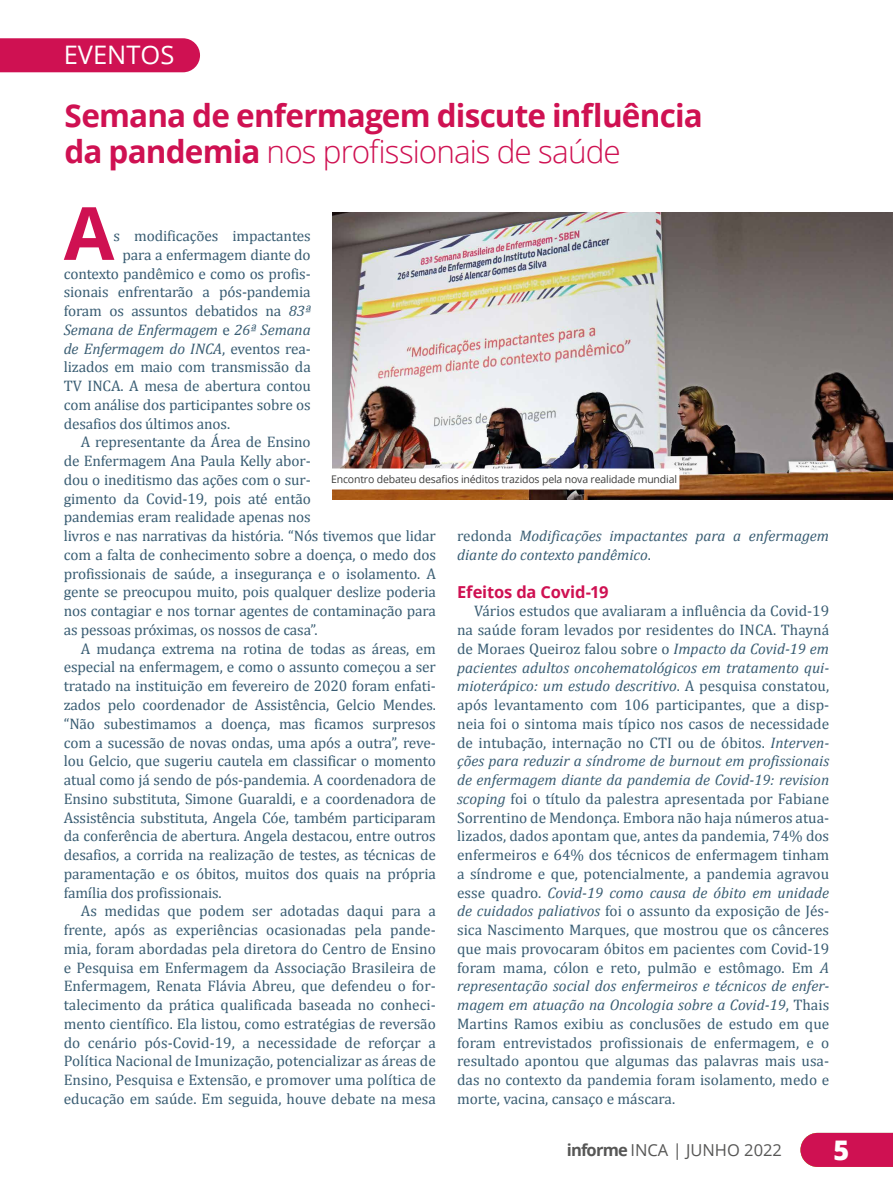
<style>
.page{position:relative;width:893px;height:1191px;background:#fff}
.page>*{position:absolute;margin:0;border:0;box-sizing:border-box;transform-origin:0 0}
.t1{font:700 73.35px "Open Sans";color:#cf1152}
.t2{font:700 31.5px/36px "Open Sans";letter-spacing:-.025em;color:#cf1152}
.t3{font:800 27px "Open Sans";color:#fff}
.t4{font:25.5px "Open Sans";color:#fff}
.t5{font:16.5px "Open Sans";color:#575756}
.t6{font:700 16.5px "Open Sans";letter-spacing:-.01em;color:#cf1152}
.t7{font:15.3px/18.8px "Cambria";letter-spacing:-.01em;color:#395d73;text-align:justify}
.t8{font:italic 15.3px/18.8px "Cambria";letter-spacing:-.005em;color:#395d73}
.t9{font:10.5px "Open Sans";letter-spacing:-.015em;color:#3c3c3b}
.s1{font-weight:300}
.s2{font-style:italic}
.s3{font-style:normal}
.s4{font-weight:700}
</style>
<div class="page">
<hr style="left:0;top:627px;width:1px;height:564px;background:#f3ebf6">
<img style="left:0;top:831px;width:1px;height:291px">
<img style="left:332px;top:213px;width:561px;height:286px">
<div style="left:0;top:38px;width:200px;height:34px;background:#cf1152"></div>
<div style="left:331px;top:468px;width:348px;height:21px;background:#fff"></div>
<svg style="left:800px;top:1132px;width:93px;height:34px;background:#d1205c"></svg>
<h3 class="t4" style="left:64px;top:37px;width:112px">EVENTOS</h3>
<h2 class="t2" style="left:64px;top:97px;width:640px">Semana de enfermagem discute influência da pandemia <span class="s1">nos profissionais de saúde</span></h2>
<h1 class="t1" style="left:64px;top:181px;width:52px">A</h1>
<p class="t7" style="left:114px;top:227px;width:199px">s modificações impactantes</p>
<p class="t7" style="left:123px;top:245px;width:190px">para a enfermagem diante do</p>
<p class="t7" style="left:64px;top:264px;width:248px">contexto pandêmico e como os profis-</p>
<p class="t7" style="left:64px;top:283px;width:248px">sionais enfrentarão a pós-pandemia</p>
<p class="t7" style="left:64px;top:302px;width:248px">foram os assuntos debatidos na <span class="s2">83ª</span></p>
<p class="t8" style="left:64px;top:320px;width:248px">Semana de Enfermagem <span class="s3">e</span> 26ª Semana</p>
<p class="t8" style="left:64px;top:338px;width:248px">de Enfermagem do INCA<span class="s3">, eventos rea-</span></p>
<p class="t7" style="left:64px;top:358px;width:248px">lizados em maio com transmissão da</p>
<p class="t7" style="left:64px;top:377px;width:248px">TV INCA. A mesa de abertura contou</p>
<p class="t7" style="left:64px;top:395px;width:249px">com análise dos participantes sobre os</p>
<p class="t7" style="left:64px;top:414px;width:168px">desafios dos últimos anos.</p>
<p class="t7" style="left:81px;top:433px;width:231px">A representante da Área de Ensino</p>
<p class="t7" style="left:64px;top:451px;width:248px">de Enfermagem Ana Paula Kelly abor-</p>
<p class="t7" style="left:64px;top:470px;width:248px">dou o ineditismo das ações com o sur-</p>
<p class="t7" style="left:64px;top:489px;width:248px">gimento da Covid-19, pois até então</p>
<p class="t7" style="left:64px;top:508px;width:248px">pandemias eram realidade apenas nos</p>
<p class="t7" style="left:64px;top:526px;width:374px">livros e nas narrativas da história. “Nós tivemos que lidar</p>
<p class="t7" style="left:64px;top:545px;width:374px">com a falta de conhecimento sobre a doença, o medo dos</p>
<p class="t7" style="left:64px;top:564px;width:374px">profissionais de saúde, a insegurança e o isolamento. A</p>
<p class="t7" style="left:64px;top:583px;width:374px">gente se preocupou muito, pois qualquer deslize poderia</p>
<p class="t7" style="left:64px;top:601px;width:374px">nos contagiar e nos tornar agentes de contaminação para</p>
<p class="t7" style="left:64px;top:620px;width:255px">as pessoas próximas, os nossos de casa”.</p>
<p class="t7" style="left:81px;top:639px;width:356px">A mudança extrema na rotina de todas as áreas, em</p>
<p class="t7" style="left:64px;top:658px;width:374px">especial na enfermagem, e como o assunto começou a ser</p>
<p class="t7" style="left:64px;top:676px;width:374px">tratado na instituição em fevereiro de 2020 foram enfati-</p>
<p class="t7" style="left:64px;top:695px;width:374px">zados pelo coordenador de Assistência, Gelcio Mendes.</p>
<p class="t7" style="left:64px;top:714px;width:374px">“Não subestimamos a doença, mas ficamos surpresos</p>
<p class="t7" style="left:64px;top:733px;width:374px">com a sucessão de novas ondas, uma após a outra”, reve-</p>
<p class="t7" style="left:64px;top:752px;width:374px">lou Gelcio, que sugeriu cautela em classificar o momento</p>
<p class="t7" style="left:64px;top:770px;width:374px">atual como já sendo de pós-pandemia. A coordenadora de</p>
<p class="t7" style="left:64px;top:789px;width:374px">Ensino substituta, Simone Guaraldi, e a coordenadora de</p>
<p class="t7" style="left:64px;top:808px;width:373px">Assistência substituta, Angela Cóe, também participaram</p>
<p class="t7" style="left:64px;top:826px;width:374px">da conferência de abertura. Angela destacou, entre outros</p>
<p class="t7" style="left:64px;top:845px;width:374px">desafios, a corrida na realização de testes, as técnicas de</p>
<p class="t7" style="left:64px;top:864px;width:374px">paramentação e os óbitos, muitos dos quais na própria</p>
<p class="t7" style="left:64px;top:883px;width:160px">família dos profissionais.</p>
<p class="t7" style="left:81px;top:901px;width:357px">As medidas que podem ser adotadas daqui para a</p>
<p class="t7" style="left:64px;top:920px;width:374px">frente, após as experiências ocasionadas pela pande-</p>
<p class="t7" style="left:64px;top:939px;width:374px">mia, foram abordadas pela diretora do Centro de Ensino</p>
<p class="t7" style="left:64px;top:958px;width:374px">e Pesquisa em Enfermagem da Associação Brasileira de</p>
<p class="t7" style="left:64px;top:976px;width:374px">Enfermagem, Renata Flávia Abreu, que defendeu o for-</p>
<p class="t7" style="left:64px;top:995px;width:374px">talecimento da prática qualificada baseada no conheci-</p>
<p class="t7" style="left:64px;top:1014px;width:374px">mento científico. Ela listou, como estratégias de reversão</p>
<p class="t7" style="left:64px;top:1033px;width:374px">do cenário pós-Covid-19, a necessidade de reforçar a</p>
<p class="t7" style="left:64px;top:1051px;width:374px">Política Nacional de Imunização, potencializar as áreas de</p>
<p class="t7" style="left:64px;top:1070px;width:374px">Ensino, Pesquisa e Extensão, e promover uma política de</p>
<p class="t7" style="left:64px;top:1089px;width:374px">educação em saúde. Em seguida, houve debate na mesa</p>
<p class="t9" style="left:331px;top:472px;width:347px">Encontro debateu desafios inéditos trazidos pela nova realidade mundial</p>
<p class="t8" style="left:457px;top:526px;width:374px"><span class="s3">redonda</span> Modificações impactantes para a enfermagem diante do contexto pandêmico<span class="s3">.</span></p>
<p class="t6" style="left:457px;top:580px;width:153px">Efeitos da Covid-19</p>
<p class="t7" style="left:457px;top:602px;width:374px;text-indent:17px">Vários estudos que avaliaram a influência da Covid-19 na saúde foram levados por residentes do INCA. Thayná de Moraes Queiroz falou sobre o <span class="s2">Impacto da Covid-19 em pacientes adultos oncohematológicos em tratamento qui&shy;mioterápico: um estudo descritivo</span>. A pesquisa constatou, após levantamento com 106 participantes, que a disp&shy;neia foi o sintoma mais típico nos casos de necessidade de intubação, internação no CTI ou de óbitos. <span class="s2">Interven&shy;ções para reduzir a síndrome de burnout em profissionais de enfermagem diante da pandemia de Covid-19: revision scoping</span> foi o título da palestra apresentada por Fabiane Sorrentino de Mendonça. Embora não haja números atua&shy;lizados, dados apontam que, antes da pandemia, 74% dos enfermeiros e 64% dos técnicos de enfermagem tinham a síndrome e que, potencialmente, a pandemia agravou esse quadro. <span class="s2">Covid-19 como causa de óbito em unidade de cuidados paliativos</span> foi o assunto da exposição de Jés&shy;sica Nascimento Marques, que mostrou que os cânceres que mais provocaram óbitos em pacientes com Covid-19 foram mama, cólon e reto, pulmão e estômago. Em <span class="s2">A representação social dos enfermeiros e técnicos de enfer&shy;magem em atuação na Oncologia sobre a Covid-19</span>, Thais Martins Ramos exibiu as conclusões de estudo em que foram entrevistados profissionais de enfermagem, e o resultado apontou que algumas das palavras mais usa&shy;das no contexto da pandemia foram isolamento, medo e morte, vacina, cansaço e máscara.</p>
<p class="t5" style="left:567px;top:1138px;width:217px"><span class="s4">informe</span> INCA | JUNHO 2022</p>
<h3 class="t3" style="left:833px;top:1129px;width:17px">5</h3>
</div>
